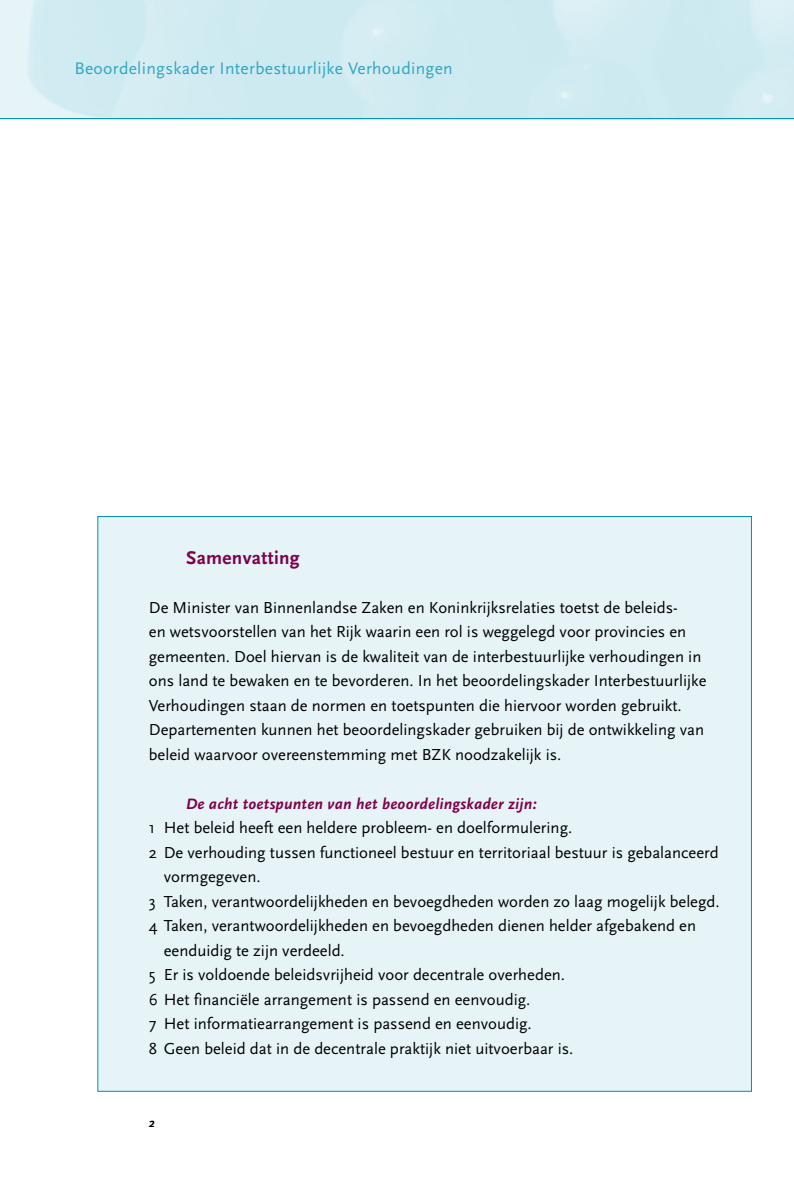
<style>
.page{position:relative;width:794px;height:1191px;background:#fff}
.page>*{position:absolute;margin:0;border:0;box-sizing:border-box;transform-origin:0 0}
.t1{font:700 19.25px "Scala Sans";letter-spacing:.015em;color:#7e004b}
.t2{font:17.5px "Scala Sans";letter-spacing:.015em;color:#33a6c3}
.t3{font:16.62px/24.5px "Scala Sans";color:#000}
.t4{font:italic 700 15.75px "Scala Sans";letter-spacing:.015em;color:#7e004b}
.t5{font:italic 700 13.12px "Scala Sans";color:#000}
</style>
<div class="page">
<div style="left:98px;top:517px;width:653px;height:573px;background:#e6f4f7"></div>
<hr style="left:0;top:118px;width:794px;height:1px;background:#0090b3">
<p class="t2" style="left:74px;top:62px;width:380px">Beoordelingskader Interbestuurlijke Verhoudingen</p>
<p class="t1" style="left:186px;top:551px;width:115px">Samenvatting</p>
<p class="t3" style="left:149px;top:597px;width:559px">De Minister van Binnenlandse Zaken en Koninkrijksrelaties toetst de beleids-<br>en wetsvoorstellen van het Rijk waarin een rol is weggelegd voor provincies en gemeenten. Doel hiervan is de kwaliteit van de interbestuurlijke verhoudingen in ons land te bewaken en te bevorderen. In het beoordelingskader Interbestuurlijke Verhoudingen staan de normen en toetspunten die hiervoor worden gebruikt.<br>Departementen kunnen het beoordelingskader gebruiken bij de ontwikkeling van beleid waarvoor overeenstemming met BZK noodzakelijk is.</p>
<p class="t4" style="left:186px;top:798px;width:352px">De acht toetspunten van het beoordelingskader zijn:</p>
<p class="t3" style="left:149px;top:817px;width:425px">1 Het beleid heeft een heldere probleem- en doelformulering.</p>
<p class="t3" style="left:149px;top:842px;width:571px">2 De verhouding tussen functioneel bestuur en territoriaal bestuur is gebalanceerd</p>
<p class="t3" style="left:164px;top:866px;width:98px">vormgegeven.</p>
<p class="t3" style="left:149px;top:891px;width:572px">3 Taken, verantwoordelijkheden en bevoegdheden worden zo laag mogelijk belegd.</p>
<p class="t3" style="left:149px;top:915px;width:549px">4 Taken, verantwoordelijkheden en bevoegdheden dienen helder afgebakend en</p>
<p class="t3" style="left:164px;top:940px;width:183px">eenduidig te zijn verdeeld.</p>
<p class="t3" style="left:149px;top:964px;width:418px">5 Er is voldoende beleidsvrijheid voor decentrale overheden.</p>
<p class="t3" style="left:149px;top:989px;width:383px">6 Het financiële arrangement is passend en eenvoudig.</p>
<p class="t3" style="left:149px;top:1013px;width:384px">7 Het informatiearrangement is passend en eenvoudig.</p>
<p class="t3" style="left:149px;top:1038px;width:426px">8 Geen beleid dat in de decentrale praktijk niet uitvoerbaar is.</p>
<p class="t5" style="left:149px;top:1118px;width:7px">2</p>
</div>
